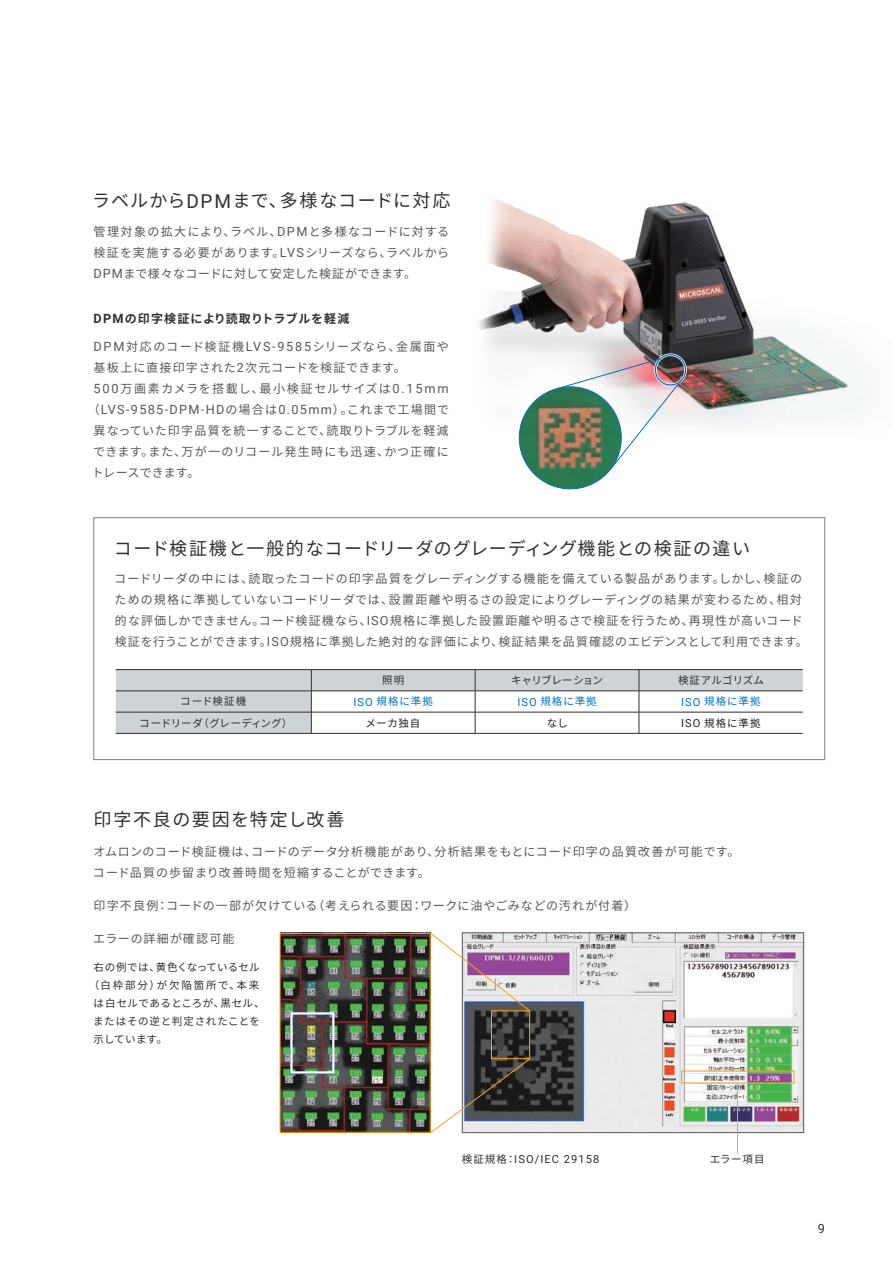
<style>
.page{position:relative;width:893px;height:1263px;background:#fff}
.page>*{position:absolute;margin:0;border:0;box-sizing:border-box;transform-origin:0 0}
.t1{font:18px "Source Han Sans";letter-spacing:.07em;color:#312f30}
.t2{font:18px "Source Han Sans";letter-spacing:.095em;color:#312f30}
.t3{font:12.75px "Roboto";letter-spacing:.1em;color:#57585a}
.t4{font:12.75px "Roboto";color:#312f30}
.t5{font:12px/21px "Source Han Sans";letter-spacing:.065em;color:#57585a}
.t6{font:12px/21px "Source Han Sans";letter-spacing:.09em;color:#57585a}
.t7{font:700 12px "Source Han Sans";letter-spacing:.07em;color:#312f30}
.t8{font:11.1px "Roboto";letter-spacing:.095em;color:#312f30}
.t9{font:10.5px "Source Han Sans";letter-spacing:.035em;color:#312f30}
.t10{font:10.5px "Source Han Sans";letter-spacing:.095em;color:#0072bc}
.t11{font:10.5px "Source Han Sans";letter-spacing:.175em;color:#312f30}
.t12{font:10.5px "Source Han Sans";letter-spacing:.07em;color:#312f30}
.t13{font:10.5px "Source Han Sans";letter-spacing:-.015em;color:#312f30}
.t14{font:10.5px "Source Han Sans";letter-spacing:.075em;color:#231f20}
.t15{font:10.5px "Source Han Sans";letter-spacing:-.045em;color:#312f30}
.s1{font-family:"Roboto";font-size:19.05px}
.s2{font-family:"Roboto";font-size:12.75px}
.s3{font-family:"Source Han Sans";font-size:12px}
.s4{font-family:"Roboto";font-size:11.1px}
.s5{font-family:"Source Han Sans";font-size:10.5px}
</style>
<div class="page">
<img style="left:478px;top:198px;width:372px;height:258px">
<img style="left:464px;top:934px;width:338px;height:197px">
<div style="left:462px;top:932px;width:342px;height:201px;border:1px solid #57585a"></div>
<div style="left:681px;top:1070px;width:113px;height:14px;border:1px solid #f9a51b"></div>
<hr style="left:737px;top:1083px;width:1px;height:71px;background:#f9a51b">
<img style="left:282px;top:935px;width:147px;height:196px">
<div style="left:491px;top:1010px;width:39px;height:49px;border:1px solid #f9a51b"></div>
<div style="left:280px;top:933px;width:151px;height:200px;border:1px solid #f9a51b"></div>
<div style="left:290px;top:1012px;width:44px;height:61px;border:2px solid #fff"></div>
<svg style="left:430px;top:1058px;width:100px;height:75px"></svg>
<svg style="left:430px;top:932px;width:101px;height:80px"></svg>
<img style="left:519px;top:387px;width:102px;height:102px;border-radius:51px">
<div style="left:654px;top:353px;width:33px;height:33px;border:3px solid #fff;border-radius:50%"></div>
<div style="left:655px;top:354px;width:31px;height:32px;border:1px solid #0072bc;border-radius:50%"></div>
<img style="left:557px;top:358px;width:126px;height:111px">
<div style="left:94px;top:517px;width:731px;height:243px;border:1px solid #7b848a"></div>
<svg style="left:116px;top:670px;width:687px;height:63px"></svg>
<hr style="left:116px;top:669px;width:195px;height:1px;background:#312f30">
<hr style="left:311px;top:669px;width:164px;height:1px;background:#312f30">
<hr style="left:475px;top:669px;width:164px;height:1px;background:#312f30">
<hr style="left:639px;top:669px;width:164px;height:1px;background:#312f30">
<hr style="left:116px;top:691px;width:195px;height:1px;background:#312f30">
<hr style="left:311px;top:691px;width:164px;height:1px;background:#312f30">
<hr style="left:475px;top:691px;width:164px;height:1px;background:#312f30">
<hr style="left:639px;top:691px;width:164px;height:1px;background:#312f30">
<hr style="left:116px;top:712px;width:195px;height:1px;background:#312f30">
<hr style="left:311px;top:712px;width:164px;height:1px;background:#312f30">
<hr style="left:475px;top:712px;width:164px;height:1px;background:#312f30">
<hr style="left:639px;top:712px;width:164px;height:1px;background:#312f30">
<hr style="left:116px;top:733px;width:195px;height:1px;background:#312f30">
<hr style="left:311px;top:733px;width:164px;height:1px;background:#312f30">
<hr style="left:475px;top:733px;width:164px;height:1px;background:#312f30">
<hr style="left:639px;top:733px;width:164px;height:1px;background:#312f30">
<h1 class="t1" style="left:92px;top:190px;width:360px">ラベルから<span class="s1">DPM</span>まで、多様なコードに対応</h1>
<p class="t5" style="left:94px;top:221px;width:357px;text-align:justify">管理対象の拡大により、ラベル、<span class="s2">DPM</span>と多様なコードに対する検証を実施する必要があります。<span class="s2">LVS</span>シリーズなら、ラベルから<span class="s2">DPM</span>まで様々なコードに対して安定した検証ができます。</p>
<p class="t7" style="left:94px;top:311px;width:257px"><span class="s2">DPM</span>の印字検証により読取りトラブルを軽減</p>
<p class="t6" style="left:94px;top:336px;width:357px"><span class="s2">DPM</span>対応のコード検証機<span class="s2">LVS-9585</span>シリーズなら、金属面や基板上に直接印字された<span class="s2">2</span>次元コードを検証できます。<br><span class="s2">500</span>万画素カメラを搭載し、最小検証セルサイズは<span class="s2">0.15mm</span></p>
<p class="t3" style="left:88px;top:400px;width:363px"><span class="s3">（</span>LVS-9585-DPM-HD<span class="s3">の場合は</span>0.05mm<span class="s3">）。これまで工場間で</span></p>
<p class="t5" style="left:92px;top:420px;width:359px;text-align:justify">異なっていた印字品質を統一することで、読取りトラブルを軽減できます。また、万が一のリコール発生時にも迅速、かつ正確にトレースできます。</p>
<h1 class="t1" style="left:114px;top:538px;width:638px">コード検証機と一般的なコードリーダのグレーディング機能との検証の違い</h1>
<p class="t5" style="left:114px;top:568px;width:695px">コードリーダの中には、読取ったコードの印字品質をグレーディングする機能を備えている製品があります。しかし、検証のための規格に準拠していないコードリーダでは、設置距離や明るさの設定によりグレーディングの結果が変わるため、相対的な評価しかできません。コード検証機なら、<span class="s2">ISO</span>規格に準拠した設置距離や明るさで検証を行うため、再現性が高いコード検証を行うことができます。<span class="s2">ISO</span>規格に準拠した絶対的な評価により、検証結果を品質確認のエビデンスとして利用できます。</p>
<p class="t9" style="left:382px;top:674px;width:24px">照明</p>
<p class="t15" style="left:511px;top:674px;width:93px">キャリブレーション</p>
<p class="t9" style="left:678px;top:674px;width:87px">検証アルゴリズム</p>
<p class="t9" style="left:180px;top:696px;width:67px">コード検証機</p>
<p class="t10" style="left:354px;top:696px;width:81px"><span class="s4">ISO</span> 規格に準拠</p>
<p class="t10" style="left:517px;top:696px;width:81px"><span class="s4">ISO</span> 規格に準拠</p>
<p class="t10" style="left:681px;top:696px;width:81px"><span class="s4">ISO</span> 規格に準拠</p>
<p class="t13" style="left:139px;top:717px;width:154px">コードリーダ（グレーディング）</p>
<p class="t14" style="left:365px;top:717px;width:57px">メーカ独自</p>
<p class="t14" style="left:547px;top:717px;width:23px">なし</p>
<p class="t14" style="left:681px;top:717px;width:81px"><span class="s4">ISO</span> 規格に準拠</p>
<h1 class="t2" style="left:94px;top:809px;width:252px">印字不良の要因を特定し改善</h1>
<p class="t5" style="left:93px;top:841px;width:648px">オムロンのコード検証機は、コードのデータ分析機能があり、分析結果をもとにコード印字の品質改善が可能です。コード品質の歩留まり改善時間を短縮することができます。</p>
<p class="t5" style="left:94px;top:895px;width:544px">印字不良例：コードの一部が欠けている（考えられる要因：ワークに油やごみなどの汚れが付着）</p>
<p class="t6" style="left:93px;top:929px;width:143px">エラーの詳細が確認可能</p>
<p class="t9" style="left:94px;top:961px;width:167px">右の例では、黄色くなっているセル</p>
<p class="t11" style="left:89px;top:979px;width:172px">（白枠部分）が欠陥箇所で、本来</p>
<p class="t9" style="left:94px;top:997px;width:172px">は白セルであるところが、黒セル、</p>
<p class="t12" style="left:93px;top:1015px;width:168px">またはその逆と判定されたことを</p>
<p class="t9" style="left:94px;top:1033px;width:75px">示しています。</p>
<p class="t8" style="left:462px;top:1151px;width:139px"><span class="s5">検証規格：</span>ISO/IEC 29158</p>
<p class="t9" style="left:710px;top:1153px;width:56px">エラー項目</p>
<p class="t4" style="left:818px;top:1219px;width:9px">9</p>
</div>
